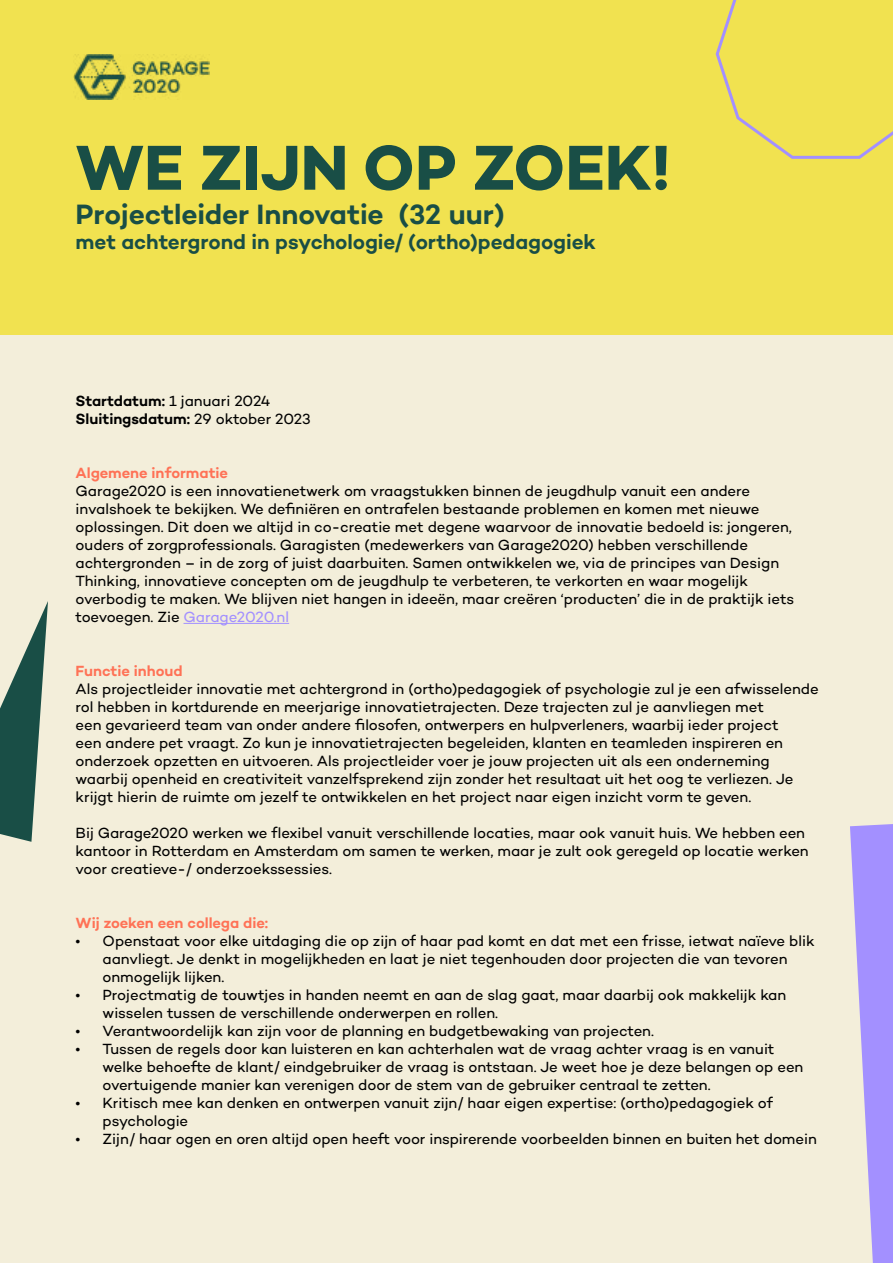
<style>
.page{position:relative;width:893px;height:1263px;background:#f3eeda}
.page>*{position:absolute;margin:0;border:0;box-sizing:border-box;transform-origin:0 0}
.t1{font:700 64.5px "Campton";color:#194e46}
.t2{font:600 28.5px "Campton";letter-spacing:-.005em;color:#194e46}
.t3{font:600 21px "Campton";letter-spacing:-.005em;color:#194e46}
.t4{font:15px/18px "Campton";letter-spacing:-.005em;color:#000}
.t5{font:600 15px "Campton";letter-spacing:-.005em;color:#ff7256}
.t6{font:600 15px/18px "Campton";color:#000}
.s1{font-weight:400}
.s2{color:#a390ff}
</style>
<div class="page">
<div style="left:0;top:0;width:893px;height:334px;background:#f1e250"></div>
<hr style="left:183px;top:623px;width:106px;height:1px;background:#a390ff">
<svg style="left:850px;top:824px;width:43px;height:439px"></svg>
<img style="left:74px;top:54px;width:135px;height:45px">
<svg style="left:715px;top:0;width:178px;height:159px"></svg>
<svg style="left:0;top:601px;width:48px;height:241px"></svg>
<h1 class="t1" style="left:76px;top:127px;width:597px">WE ZIJN OP ZOEK!</h1>
<h2 class="t2" style="left:76px;top:196px;width:431px">Projectleider Innovatie (32 uur)</h2>
<h3 class="t3" style="left:76px;top:229px;width:522px">met achtergrond in psychologie/ (ortho)pedagogiek</h3>
<p class="t6" style="left:76px;top:391px;width:237px">Startdatum: <span class="s1">1 januari 2024<br></span>Sluitingsdatum: <span class="s1">29 oktober 2023</span></p>
<p class="t5" style="left:76px;top:463px;width:154px">Algemene informatie</p>
<p class="t4" style="left:76px;top:481px;width:720px">Garage2020 is een innovatienetwerk om vraagstukken binnen de jeugdhulp vanuit een andere invalshoek te bekijken. We definiëren en ontrafelen bestaande problemen en komen met nieuwe oplossingen. Dit doen we altijd in co-creatie met degene waarvoor de innovatie bedoeld is: jongeren, ouders of zorgprofessionals. Garagisten (medewerkers van Garage2020) hebben verschillende achtergronden – in de zorg of juist daarbuiten. Samen ontwikkelen we, via de principes van Design Thinking, innovatieve concepten om de jeugdhulp te verbeteren, te verkorten en waar mogelijk overbodig te maken. We blijven niet hangen in ideeën, maar creëren ‘producten’ die in de praktijk iets toevoegen. Zie <span class="s2">Garage2020.nl</span></p>
<p class="t5" style="left:76px;top:661px;width:109px">Functie inhoud</p>
<p class="t4" style="left:76px;top:679px;width:745px">Als projectleider innovatie met achtergrond in (ortho)pedagogiek of psychologie zul je een afwisselende rol hebben in kortdurende en meerjarige innovatietrajecten. Deze trajecten zul je aanvliegen met<br>een gevarieerd team van onder andere filosofen, ontwerpers en hulpverleners, waarbij ieder project<br>een andere pet vraagt. Zo kun je innovatietrajecten begeleiden, klanten en teamleden inspireren en onderzoek opzetten en uitvoeren. Als projectleider voer je jouw projecten uit als een onderneming waarbij openheid en creativiteit vanzelfsprekend zijn zonder het resultaat uit het oog te verliezen. Je krijgt hierin de ruimte om jezelf te ontwikkelen en het project naar eigen inzicht vorm te geven.</p>
<p class="t4" style="left:76px;top:823px;width:735px">Bij Garage2020 werken we flexibel vanuit verschillende locaties, maar ook vanuit huis. We hebben een kantoor in Rotterdam en Amsterdam om samen te werken, maar je zult ook geregeld op locatie werken voor creatieve-/ onderzoekssessies.</p>
<p class="t5" style="left:76px;top:913px;width:194px">Wij zoeken een collega die:</p>
<p class="t4" style="left:103px;top:931px;width:713px;text-indent:-27px">• Openstaat voor elke uitdaging die op zijn of haar pad komt en dat met een frisse, ietwat naïeve blik aanvliegt. Je denkt in mogelijkheden en laat je niet tegenhouden door projecten die van tevoren onmogelijk lijken.</p>
<p class="t4" style="left:103px;top:985px;width:685px;text-indent:-27px">• Projectmatig de touwtjes in handen neemt en aan de slag gaat, maar daarbij ook makkelijk kan wisselen tussen de verschillende onderwerpen en rollen.</p>
<p class="t4" style="left:76px;top:1021px;width:580px">• Verantwoordelijk kan zijn voor de planning en budgetbewaking van projecten.</p>
<p class="t4" style="left:103px;top:1039px;width:702px;text-indent:-27px">• Tussen de regels door kan luisteren en kan achterhalen wat de vraag achter vraag is en vanuit welke behoefte de klant/ eindgebruiker de vraag is ontstaan. Je weet hoe je deze belangen op een overtuigende manier kan verenigen door de stem van de gebruiker centraal te zetten.</p>
<p class="t4" style="left:103px;top:1093px;width:672px;text-indent:-27px">• Kritisch mee kan denken en ontwerpen vanuit zijn/ haar eigen expertise: (ortho)pedagogiek of psychologie</p>
<p class="t4" style="left:76px;top:1129px;width:743px">• Zijn/ haar ogen en oren altijd open heeft voor inspirerende voorbeelden binnen en buiten het domein</p>
</div>
